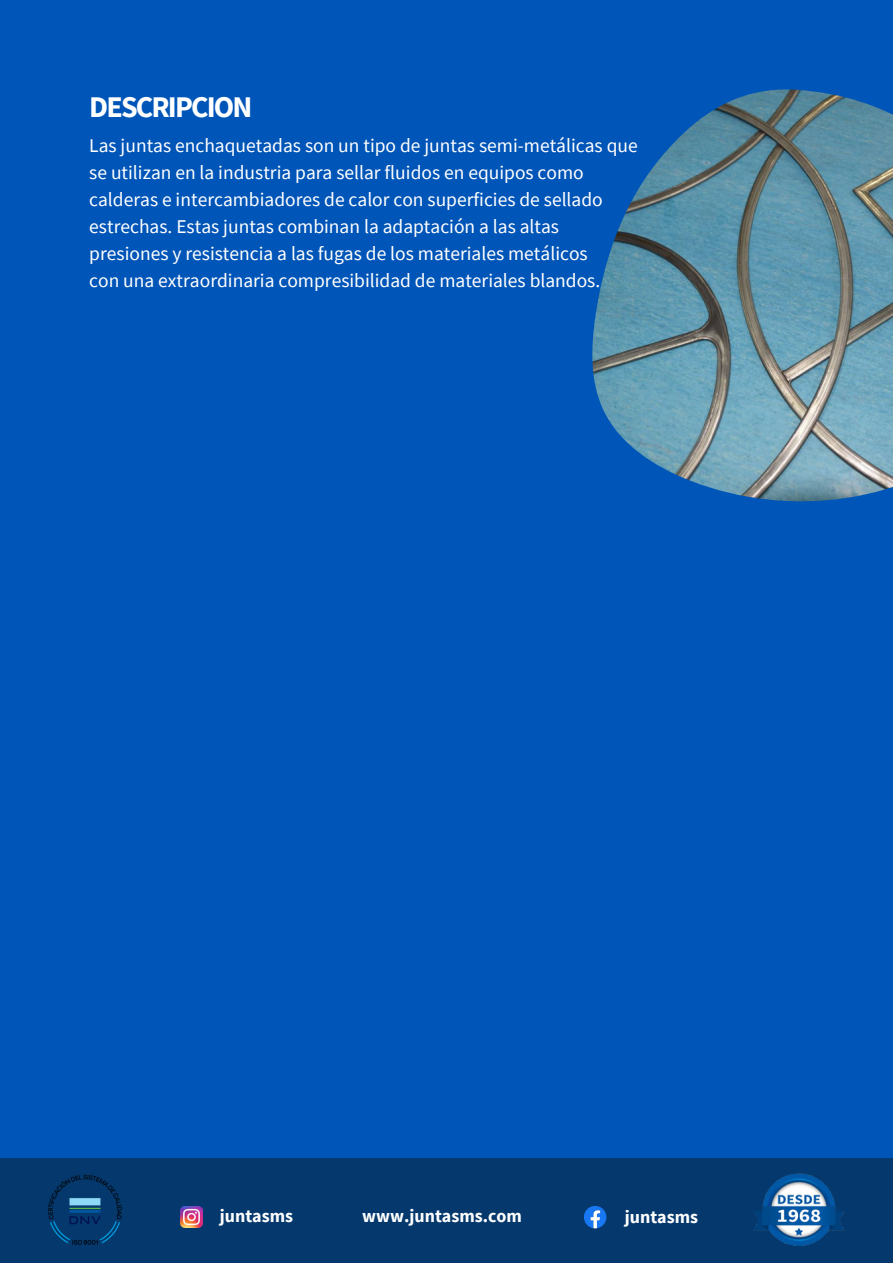
<style>
.page{position:relative;width:893px;height:1264px;background:#fff}
.page>*{position:absolute;margin:0;border:0;box-sizing:border-box;transform-origin:0 0}
.t1{font:700 30px "Source Sans Pro";letter-spacing:-.06em;color:#fff}
.t2{font:19.5px "Source Sans Pro";color:#fff}
.t3{font:700 18px "Source Sans Pro";color:#fff}
</style>
<div class="page">
<div style="left:0;top:0;width:892px;height:1262px;background:#0055b8"></div>
<img style="left:592px;top:89px;width:300px;height:412px">
<div style="left:0;top:1157px;width:892px;height:105px;background:#05396d"></div>
<img style="left:754px;top:1173px;width:90px;height:73px">
<img style="left:48px;top:1174px;width:74px;height:71px">
<svg style="left:584px;top:1206px;width:22px;height:22px"></svg>
<img style="left:181px;top:1206px;width:21px;height:21px">
<p class="t1" style="left:89px;top:87px;width:165px">DESCRIPCION</p>
<p class="t2" style="left:89px;top:132px;width:550px">Las juntas enchaquetadas son un tipo de juntas semi-metálicas que</p>
<p class="t2" style="left:89px;top:159px;width:496px">se utilizan en la industria para sellar fluidos en equipos como</p>
<p class="t2" style="left:89px;top:186px;width:515px">calderas e intercambiadores de calor con superficies de sellado</p>
<p class="t2" style="left:89px;top:213px;width:471px">estrechas. Estas juntas combinan la adaptación a las altas</p>
<p class="t2" style="left:89px;top:240px;width:500px">presiones y resistencia a las fugas de los materiales metálicos</p>
<p class="t2" style="left:89px;top:267px;width:512px">con una extraordinaria compresibilidad de materiales blandos.</p>
<p class="t3" style="left:220px;top:1204px;width:75px">juntasms</p>
<p class="t3" style="left:362px;top:1204px;width:161px">www.juntasms.com</p>
<p class="t3" style="left:624px;top:1205px;width:75px">juntasms</p>
</div>
